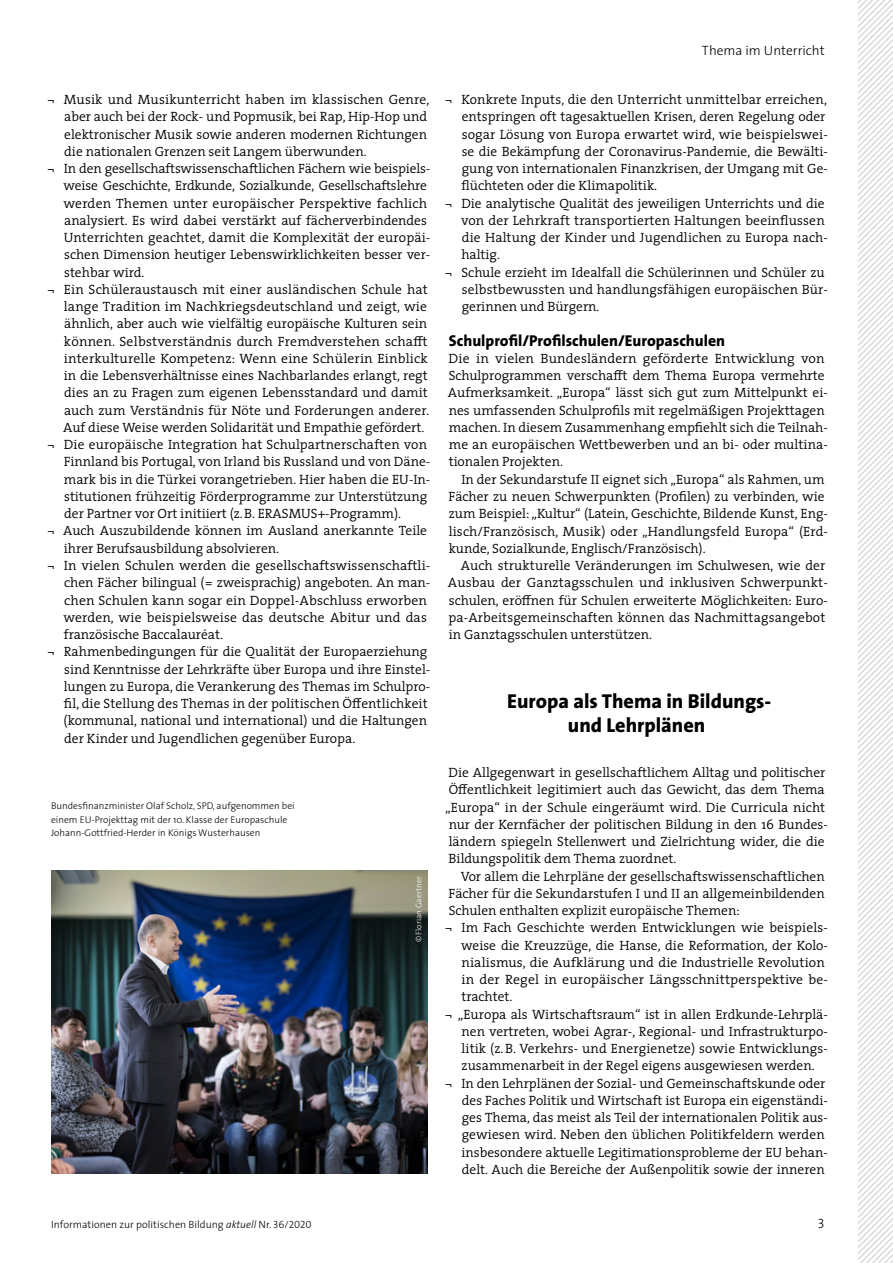
<style>
.page{position:relative;width:893px;height:1263px;background:#fff}
.page>*{position:absolute;margin:0;border:0;box-sizing:border-box;transform-origin:0 0}
.t1{font:800 20.25px/24px "The Sans";color:#000;text-align:center}
.t2{font:800 15.75px "The Sans";color:#000}
.t3{font:300 13.5px/17.2px "The Serif";color:#000}
.t4{font:300 13.5px "The Sans";color:#000}
.t5{font:13.5px "The Sans Light Caps";color:#000}
.t6{font:300 10.5px "The Sans";color:#000}
.t7{font:300 9.75px/13.5px "The Sans";color:#000}
.t8{font:300 8.25px "The Sans";color:#fff}
.s1{font-style:italic}
.s2{font-family:"The Sans Light Caps";font-weight:400}
</style>
<div class="page">
<svg style="left:859px;top:0;width:34px;height:1263px"></svg>
<img style="left:51px;top:870px;width:376px;height:304px">
<p class="t3" style="left:64px;top:91px;width:367px;text-indent:-17px">¬ Musik und Musikunterricht haben im klassischen Genre, aber auch bei der Rock- und Popmusik, bei Rap, Hip-Hop und elektronischer Musik sowie anderen modernen Richtungen die nationalen Grenzen seit Langem überwunden.</p>
<p class="t3" style="left:64px;top:160px;width:368px;text-indent:-16px">¬ In den gesellschaftswissenschaftlichen Fächern wie beispiels&shy;weise Geschichte, Erdkunde, Sozialkunde, Gesellschaftslehre werden Themen unter europäischer Perspektive fachlich analysiert. Es wird dabei verstärkt auf fächerverbindendes Unterrichten geachtet, damit die Komplexität der europäi&shy;schen Dimension heutiger Lebenswirklichkeiten besser ver&shy;stehbar wird.</p>
<p class="t3" style="left:63px;top:280px;width:368px;text-indent:-16px">¬ Ein Schüleraustausch mit einer ausländischen Schule hat lange Tradition im Nachkriegsdeutschland und zeigt, wie ähnlich, aber auch wie vielfältig europäische Kulturen sein können. Selbstverständnis durch Fremdverstehen schafft interkulturelle Kompetenz: Wenn eine Schülerin Einblick in die Lebensverhältnisse eines Nachbarlandes erlangt, regt dies an zu Fragen zum eigenen Lebensstandard und damit auch zum Verständnis für Nöte und Forderungen anderer.<br>Auf diese Weise werden Solidarität und Empathie gefördert.</p>
<p class="t3" style="left:64px;top:436px;width:368px;text-indent:-16px">¬ Die europäische Integration hat Schulpartnerschaften von Finnland bis Portugal, von Irland bis Russland und von Däne&shy;mark bis in die Türkei vorangetrieben. Hier haben die EU-In&shy;stitutionen frühzeitig Förderprogramme zur Unterstützung der Partner vor Ort initiiert (z.B. ERASMUS+-Programm).</p>
<p class="t3" style="left:64px;top:522px;width:365px;text-indent:-16px">¬ Auch Auszubildende können im Ausland anerkannte Teile ihrer Berufsausbildung absolvieren.</p>
<p class="t3" style="left:64px;top:556px;width:368px;text-indent:-16px">¬ In vielen Schulen werden die gesellschaftswissenschaftli&shy;chen Fächer bilingual (= zweisprachig) angeboten. An man&shy;chen Schulen kann sogar ein Doppel-Abschluss erworben werden, wie beispielsweise das deutsche Abitur und das französische Baccalauréat.</p>
<p class="t3" style="left:64px;top:643px;width:368px;text-indent:-16px">¬ Rahmenbedingungen für die Qualität der Europaerziehung sind Kenntnisse der Lehrkräfte über Europa und ihre Einstel&shy;lungen zu Europa, die Verankerung des Themas im Schulpro&shy;fil, die Stellung des Themas in der politischen Öffentlichkeit (kommunal, national und international) und die Haltungen der Kinder und Jugendlichen gegenüber Europa.</p>
<p class="t7" style="left:51px;top:799px;width:245px">Bundesfinanzminister Olaf Scholz, SPD, aufgenommen bei einem EU-Projekttag mit der 10. Klasse der Europaschule<br>Johann-Gottfried-Herder in Königs Wusterhausen</p>
<p class="t8" style="left:412px;top:942px;width:68px;rotate:-90deg">© Florian Gaertner</p>
<p class="t4" style="left:702px;top:39px;width:124px">Thema im Unterricht</p>
<p class="t3" style="left:461px;top:91px;width:368px;text-indent:-16px">¬ Konkrete Inputs, die den Unterricht unmittelbar erreichen, entspringen oft tagesaktuellen Krisen, deren Regelung oder sogar Lösung von Europa erwartet wird, wie beispielswei&shy;se die Bekämpfung der Coronavirus-Pandemie, die Bewälti&shy;gung von internationalen Finanzkrisen, der Umgang mit Ge&shy;flüchteten oder die Klimapolitik.</p>
<p class="t3" style="left:461px;top:194px;width:368px;text-indent:-16px">¬ Die analytische Qualität des jeweiligen Unterrichts und die von der Lehrkraft transportierten Haltungen beeinflussen die Haltung der Kinder und Jugendlichen zu Europa nach&shy;haltig.</p>
<p class="t3" style="left:462px;top:263px;width:368px;text-indent:-17px">¬ Schule erzieht im Idealfall die Schülerinnen und Schüler zu selbstbewussten und handlungsfähigen europäischen Bür&shy;gerinnen und Bürgern.</p>
<h3 class="t2" style="left:449px;top:327px;width:278px">Schulprofil/Profilschulen/Europaschulen</h3>
<p class="t3" style="left:448px;top:349px;width:381px">Die in vielen Bundesländern geförderte Entwicklung von Schulprogrammen verschafft dem Thema Europa vermehrte Aufmerksamkeit. „Europa“ lässt sich gut zum Mittelpunkt ei&shy;nes umfassenden Schulprofils mit regelmäßigen Projekttagen machen. In diesem Zusammenhang empfiehlt sich die Teilnah&shy;me an europäischen Wettbewerben und an bi- oder multina&shy;tionalen Projekten.</p>
<p class="t3" style="left:449px;top:470px;width:381px;text-indent:13px">In der Sekundarstufe II eignet sich „Europa“ als Rahmen, um Fächer zu neuen Schwerpunkten (Profilen) zu verbinden, wie zum Beispiel: „Kultur“ (Latein, Geschichte, Bildende Kunst, Eng&shy;lisch/Französisch, Musik) oder „Handlungsfeld Europa“ (Erd&shy;kunde, Sozialkunde, Englisch/Französisch).</p>
<p class="t3" style="left:448px;top:556px;width:382px;text-indent:13px">Auch strukturelle Veränderungen im Schulwesen, wie der Ausbau der Ganztagsschulen und inklusiven Schwerpunkt&shy;schulen, eröffnen für Schulen erweiterte Möglichkeiten: Euro&shy;pa-Arbeitsgemeinschaften können das Nachmittagsangebot in Ganztagsschulen unterstützen.</p>
<h2 class="t1" style="left:507px;top:689px;width:266px">Europa als Thema in Bildungs&shy;und Lehrplänen</h2>
<p class="t3" style="left:445px;top:763px;width:384px">Die Allgegenwart in gesellschaftlichem Alltag und politischer Öffentlichkeit legitimiert auch das Gewicht, das dem Thema „Europa“ in der Schule eingeräumt wird. Die Curricula nicht nur der Kernfächer der politischen Bildung in den 16 Bundes&shy;ländern spiegeln Stellenwert und Zielrichtung wider, die die Bildungspolitik dem Thema zuordnet.</p>
<p class="t3" style="left:449px;top:867px;width:378px;text-align:justify;text-indent:12px">Vor allem die Lehrpläne der gesellschaftswissenschaftlichen Fächer für die Sekundarstufen I und II an allgemeinbildenden Schulen enthalten explizit europäische Themen:</p>
<p class="t3" style="left:461px;top:919px;width:368px;text-indent:-16px">¬ Im Fach Geschichte werden Entwicklungen wie beispiels&shy;weise die Kreuzzüge, die Hanse, die Reformation, der Kolo&shy;nialismus, die Aufklärung und die Industrielle Revolution in der Regel in europäischer Längsschnittperspektive be&shy;trachtet.</p>
<p class="t3" style="left:461px;top:1005px;width:368px;text-align:justify;text-indent:-16px">¬ „Europa als Wirtschaftsraum“ ist in allen Erdkunde-Lehrplä&shy;nen vertreten, wobei Agrar-, Regional- und Infrastrukturpo&shy;litik (z.B. Verkehrs- und Energienetze) sowie Entwicklungs&shy;zusammenarbeit in der Regel eigens ausgewiesen werden.</p>
<p class="t3" style="left:461px;top:1074px;width:368px;text-indent:-16px">¬ In den Lehrplänen der Sozial- und Gemeinschaftskunde oder des Faches Politik und Wirtschaft ist Europa ein eigenständi&shy;ges Thema, das meist als Teil der internationalen Politik aus&shy;gewiesen wird. Neben den üblichen Politikfeldern werden insbesondere aktuelle Legitimationsprobleme der EU behan&shy;delt. Auch die Bereiche der Außenpolitik sowie der inneren</p>
<p class="t6" style="left:51px;top:1216px;width:262px">Informationen zur politischen Bildung <span class="s1">aktuell</span> Nr. <span class="s2">36/2020</span></p>
<p class="t5" style="left:818px;top:1216px;width:8px">3</p>
</div>
